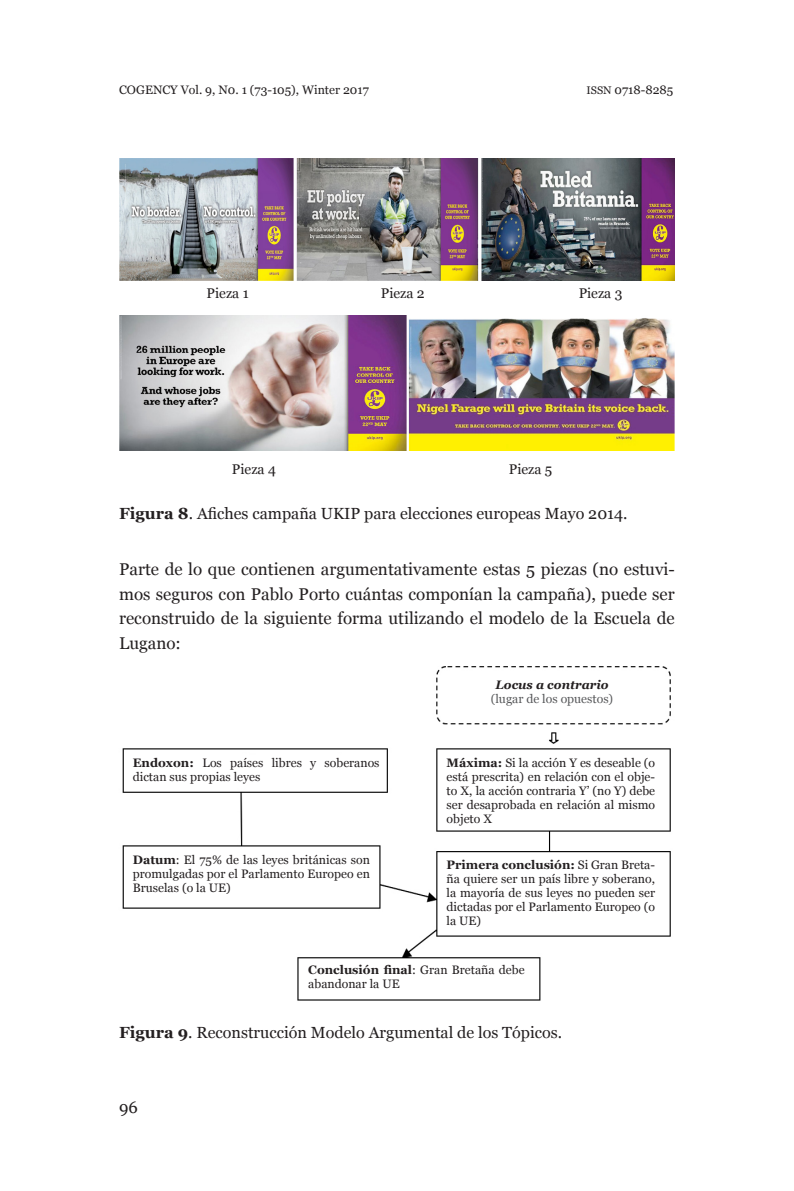
<style>
.page{position:relative;width:794px;height:1191px;background:#fff}
.page>*{position:absolute;margin:0;border:0;box-sizing:border-box;transform-origin:0 0}
.t1{font:16.97px/24.5px "Georgia";color:#231f20;text-align:justify}
.t2{font:16.62px "Georgia";color:#231f20}
.t3{font:16.1px "Georgia";color:#231f20}
.t4{font:14px "Georgia";color:#231f20}
.Normal__Web{font:12.25px/14px "Georgia";color:#231f20;text-align:justify}
.Normal__Web-2{font:12.25px "Georgia";color:#57585a}
.Normal__Web-3{font:italic 700 12.25px "Georgia";color:#231f20}
.s1{font-size:11.03px}
.s2{font-weight:700}
</style>
<div class="page">
<img style="left:119px;top:159px;width:556px;height:121px">
<img style="left:119px;top:315px;width:556px;height:136px">
<img style="left:122px;top:666px;width:549px;height:335px">
<p class="Normal__Web" style="left:119px;top:82px;width:251px">COGENCY Vol. 9, N0. 1 (73-105), Winter 2017</p>
<p class="Normal__Web" style="left:586px;top:82px;width:88px"><span class="s1">ISSN</span> 0718-8285</p>
<p class="t4" style="left:207px;top:283px;width:44px">Pieza 1</p>
<p class="t4" style="left:381px;top:283px;width:45px">Pieza 2</p>
<p class="t4" style="left:578px;top:283px;width:45px">Pieza 3</p>
<p class="t4" style="left:232px;top:458px;width:45px">Pieza 4</p>
<p class="t4" style="left:509px;top:458px;width:45px">Pieza 5</p>
<p class="t3" style="left:119px;top:502px;width:510px"><span class="s2">Figura 8</span>. Afiches campaña UKIP para elecciones europeas Mayo 2014.</p>
<p class="t1" style="left:119px;top:556px;width:557px">Parte de lo que contienen argumentativamente estas 5 piezas (no estuvi&shy;mos seguros con Pablo Porto cuántas componían la campaña), puede ser reconstruido de la siguiente forma utilizando el modelo de la Escuela de Lugano:</p>
<p class="Normal__Web-3" style="left:495px;top:675px;width:115px">Locus a contrario</p>
<p class="Normal__Web-2" style="left:491px;top:690px;width:124px">(lugar de los opuestos)</p>
<p class="Normal__Web" style="left:133px;top:755px;width:248px"><span class="s2">Endoxon:</span> Los países libres y soberanos dictan sus propias leyes</p>
<p class="Normal__Web" style="left:446px;top:755px;width:210px"><span class="s2">Máxima:</span> Si la acción Y es deseable (o está prescrita) en relación con el obje&shy;to X, la acción contraria Y’ (no Y) debe ser desaprobada en relación al mismo objeto X</p>
<p class="Normal__Web" style="left:133px;top:852px;width:239px"><span class="s2">Datum</span>: El 75% de las leyes británicas son promulgadas por el Parlamento Europeo en Bruselas (o la UE)</p>
<p class="Normal__Web" style="left:446px;top:857px;width:210px"><span class="s2">Primera conclusión:</span> Si Gran Breta&shy;ña quiere ser un país libre y soberano, la mayoría de sus leyes no pueden ser dictadas por el Parlamento Europeo (o la UE)</p>
<p class="Normal__Web" style="left:308px;top:962px;width:218px"><span class="s2">Conclusión final</span>: Gran Bretaña debe abandonar la UE</p>
<p class="t3" style="left:119px;top:1021px;width:444px"><span class="s2">Figura 9</span>. Reconstrucción Modelo Argumental de los Tópicos.</p>
<h2 class="t2" style="left:119px;top:1095px;width:20px">96</h2>
</div>
